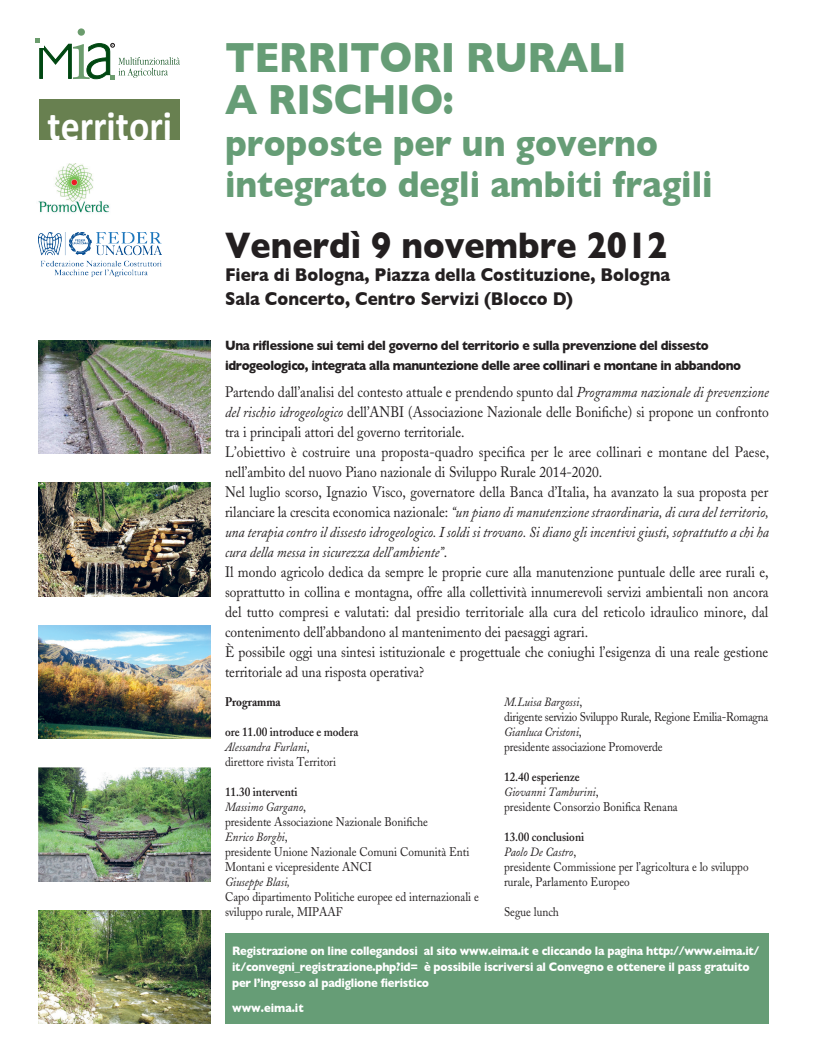
<style>
.page{position:relative;width:815px;height:1063px;background:#fff}
.page>*{position:absolute;margin:0;border:0;box-sizing:border-box;transform-origin:0 0}
.t1{font:300 75.5px "Gill Sans";color:#004711}
.t2{font:700 43px/42.1px "Gill Sans";letter-spacing:-.01em;color:#669d76;scale:.9 1}
.t3{font:700 42px "Calibri";color:#fff;scale:.9 1}
.t4{font:700 38.12px/41.4px "Gill Sans";color:#669d76;scale:.9 1}
.t5{font:700 37.62px "Gill Sans";color:#231f20;scale:.9 1}
.t6{font:700 18.88px/23.5px "Gill Sans";color:#231f20;scale:.9 1}
.t7{font:15px/20px "Adobe Caslon";color:#231f20;scale:.9 1}
.t8{font:700 13.75px/20px "Gill Sans";letter-spacing:-.03em;color:#231f20;scale:.9 1}
.t9{font:12.5px/15px "Adobe Caslon";color:#231f20;scale:.9 1}
.t10{font:700 12.5px/16.2px "Gill Sans";letter-spacing:-.02em;color:#fff;scale:.9 1}
.t11{font:12.5px/15px "Adobe Caslon";letter-spacing:-.02em;color:#231f20;scale:.9 1}
.t12{font:italic 12.5px "Adobe Caslon";color:#231f20;scale:.9 1}
.t13{font:700 12.5px "Adobe Caslon";color:#231f20;scale:.9 1}
.s1{font-style:italic}
.s2{font-weight:600}
</style>
<div class="page">
<div style="left:39px;top:100px;width:141px;height:40px;background:#688050"></div>
<img style="left:39px;top:340px;width:172px;height:114px">
<img style="left:39px;top:483px;width:172px;height:113px">
<svg style="left:35px;top:28px;width:145px;height:52px"></svg>
<img style="left:39px;top:625px;width:172px;height:114px">
<img style="left:38px;top:164px;width:72px;height:49px">
<img style="left:39px;top:910px;width:172px;height:114px">
<img style="left:39px;top:768px;width:172px;height:113px">
<div style="left:225px;top:934px;width:544px;height:90px;background:#669d76"></div>
<img style="left:39px;top:232px;width:122px;height:44px">
<h1 class="t1" style="left:84px;top:10px;width:33px">a</h1>
<h3 class="t3" style="left:48px;top:99px;width:140px">territori</h3>
<h2 class="t2" style="left:225px;top:36px;width:448px">Territori rurali a rischio:</h2>
<h3 class="t4" style="left:225px;top:122px;width:543px">proposte per un governo integrato degli ambiti fragili</h3>
<h3 class="t5" style="left:225px;top:223px;width:493px">Venerdì 9 novembre 2012</h3>
<p class="t6" style="left:225px;top:263px;width:496px">Fiera di Bologna, Piazza della Costituzione, Bologna<br>Sala Concerto, Centro Servizi (Blocco D)</p>
<p class="t8" style="left:225px;top:335px;width:575px">Una riflessione sui temi del governo del territorio e sulla prevenzione del dissesto idrogeologico, integrata alla manuntezione delle aree collinari e montane in abbandono</p>
<p class="t7" style="left:225px;top:382px;width:606px">Partendo dall’analisi del contesto attuale e prendendo spunto dal <span class="s1">Programma nazionale di prevenzione del rischio idrogeologico</span> dell’ANBI (Associazione Nazionale delle Bonifiche) si propone un confronto tra i principali attori del governo territoriale.<br>L’obiettivo è costruire una proposta-quadro specifica per le aree collinari e montane del Paese, nell’ambito del nuovo Piano nazionale di Sviluppo Rurale 2014-2020.<br>Nel luglio scorso, Ignazio Visco, governatore della Banca d’Italia, ha avanzato la sua proposta per rilanciare la crescita economica nazionale: <span class="s1">“un piano di manutenzione straordinaria, di cura del territorio, una terapia contro il dissesto idrogeologico. I soldi si trovano. Si diano gli incentivi giusti, soprattutto a chi ha cura della messa in sicurezza dell’ambiente”</span>.<br>Il mondo agricolo dedica da sempre le proprie cure alla manutenzione puntuale delle aree rurali e, soprattutto in collina e montagna, offre alla collettività innumerevoli servizi ambientali non ancora del tutto compresi e valutati: dal presidio territoriale alla cura del reticolo idraulico minore, dal contenimento dell’abbandono al mantenimento dei paesaggi agrari.<br>È possibile oggi una sintesi istituzionale e progettuale che coniughi l’esigenza di una reale gestione territoriale ad una risposta operativa?</p>
<p class="t13" style="left:225px;top:694px;width:63px">Programma</p>
<p class="t9" style="left:225px;top:724px;width:150px"><span class="s2">ore 11.00 introduce e modera<br></span><span class="s1">Alessandra Furlani</span>,<br>direttore rivista Territori</p>
<p class="t9" style="left:225px;top:784px;width:273px"><span class="s2">11.30 interventi<br></span><span class="s1">Massimo Gargano</span>,<br>presidente Associazione Nazionale Bonifiche<br><span class="s1">Enrico Borghi</span>,<br>presidente Unione Nazionale Comuni Comunità Enti<br>Montani e vicepresidente ANCI</p>
<p class="t12" style="left:225px;top:875px;width:74px">Giuseppe Blasi,</p>
<p class="t9" style="left:225px;top:889px;width:284px">Capo dipartimento Politiche europee ed internazionali e sviluppo rurale, MIPAAF</p>
<p class="t11" style="left:504px;top:694px;width:295px"><span class="s1">M.Luisa Bargossi</span>,<br>dirigente servizio Sviluppo Rurale, Regione Emilia-Romagna <span class="s1">Gianluca Cristoni</span>,<br>presidente associazione Promoverde</p>
<p class="t9" style="left:504px;top:769px;width:195px"><span class="s2">12.40 esperienze<br></span><span class="s1">Giovanni Tamburini</span>,<br>presidente Consorzio Bonifica Renana</p>
<p class="t9" style="left:504px;top:829px;width:273px"><span class="s2">13.00 conclusioni<br></span><span class="s1">Paolo De Castro</span>,<br>presidente Commissione per l’agricoltura e lo sviluppo rurale, Parlamento Europeo</p>
<p class="t9" style="left:504px;top:904px;width:63px">Segue lunch</p>
<p class="t10" style="left:232px;top:942px;width:588px">Registrazione on line collegandosi al sito www.eima.it e cliccando la pagina http://www.eima.it/ it/convegni_registrazione.php?id= è possibile iscriversi al Convegno e ottenere il pass gratuito per l’ingresso al padiglione fieristico</p>
<p class="t10" style="left:232px;top:1000px;width:81px">www.eima.it</p>
</div>
